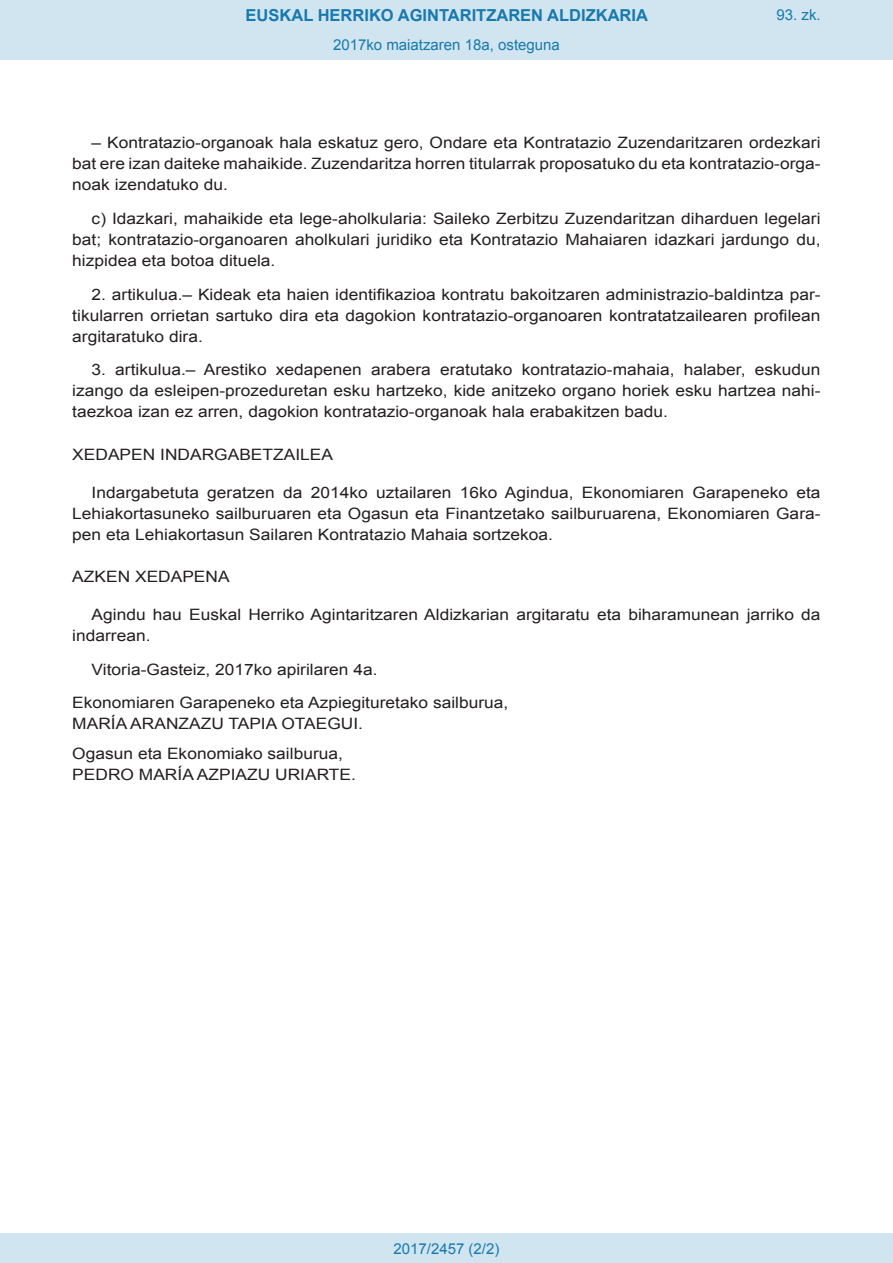
<style>
.page{position:relative;width:893px;height:1263px;background:#fff}
.page>*{position:absolute;margin:0;border:0;box-sizing:border-box;transform-origin:0 0}
.t1{font:700 16.5px "Arial";color:#1879ad}
.BOPVDetalle{font:15.6px/21px "Arial";color:#231f20;text-align:justify;scale:1.11 1}
.BOPVFirmaPuesto{font:15.6px "Arial";color:#231f20;scale:1.11 1}
.BOPVFirmaNombre{font:15.6px "Arial";color:#231f20;scale:1.11 1}
.BOPVDisposicion{font:15.6px "Arial";color:#231f20;scale:1.11 1}
.BOPVFirmaLugFec{font:15.6px "Arial";color:#231f20;scale:1.11 1}
.Paginacion_Centro{font:15px "Arial";color:#1879ad}
</style>
<div class="page">
<div style="left:0;top:0;width:893px;height:60px;background:#d0e5f0"></div>
<div style="left:0;top:1233px;width:893px;height:30px;background:#d0e5f0"></div>
<p class="t1" style="left:246px;top:4px;width:404px">EUSKAL HERRIKO AGINTARITZAREN ALDIZKARIA</p>
<p class="Paginacion_Centro" style="left:333px;top:35px;width:228px">2017ko maiatzaren 18a, osteguna</p>
<p class="Paginacion_Centro" style="left:776px;top:5px;width:46px">93. zk.</p>
<p class="BOPVDetalle" style="left:72px;top:132px;width:676px;text-indent:19px">– Kontratazio-organoak hala eskatuz gero, Ondare eta Kontratazio Zuzendaritzaren ordezkari bat ere izan daiteke mahaikide. Zuzendaritza horren titularrak proposatuko du eta kontratazio-orga&shy;noak izendatuko du.</p>
<p class="BOPVDetalle" style="left:72px;top:208px;width:676px;text-indent:19px">c) Idazkari, mahaikide eta lege-aholkularia: Saileko Zerbitzu Zuzendaritzan diharduen legelari bat; kontratazio-organoaren aholkulari juridiko eta Kontratazio Mahaiaren idazkari jardungo du, hizpidea eta botoa dituela.</p>
<p class="BOPVDetalle" style="left:72px;top:284px;width:676px;text-indent:19px">2. artikulua.– Kideak eta haien identifikazioa kontratu bakoitzaren administrazio-baldintza par&shy;tikularren orrietan sartuko dira eta dagokion kontratazio-organoaren kontratatzailearen profilean argitaratuko dira.</p>
<p class="BOPVDetalle" style="left:72px;top:360px;width:676px;text-indent:19px">3. artikulua.– Arestiko xedapenen arabera eratutako kontratazio-mahaia, halaber, eskudun izango da esleipen-prozeduretan esku hartzeko, kide anitzeko organo horiek esku hartzea nahi&shy;taezkoa izan ez arren, dagokion kontratazio-organoak hala erabakitzen badu.</p>
<p class="BOPVDisposicion" style="left:72px;top:444px;width:236px">XEDAPEN INDARGABETZAILEA</p>
<p class="BOPVDetalle" style="left:72px;top:482px;width:676px;text-indent:19px">Indargabetuta geratzen da 2014ko uztailaren 16ko Agindua, Ekonomiaren Garapeneko eta Lehiakortasuneko sailburuaren eta Ogasun eta Finantzetako sailburuarena, Ekonomiaren Gara&shy;pen eta Lehiakortasun Sailaren Kontratazio Mahaia sortzekoa.</p>
<p class="BOPVDisposicion" style="left:72px;top:566px;width:143px">AZKEN XEDAPENA</p>
<p class="BOPVDetalle" style="left:72px;top:604px;width:676px;text-indent:19px">Agindu hau Euskal Herriko Agintaritzaren Aldizkarian argitaratu eta biharamunean jarriko da indarrean.</p>
<p class="BOPVFirmaLugFec" style="left:92px;top:659px;width:259px">Vitoria-Gasteiz, 2017ko apirilaren 4a.</p>
<p class="BOPVFirmaPuesto" style="left:72px;top:693px;width:394px">Ekonomiaren Garapeneko eta Azpiegituretako sailburua,</p>
<p class="BOPVFirmaNombre" style="left:72px;top:714px;width:263px">MARÍA ARANZAZU TAPIA OTAEGUI.</p>
<p class="BOPVFirmaPuesto" style="left:72px;top:743px;width:245px">Ogasun eta Ekonomiako sailburua,</p>
<p class="BOPVFirmaNombre" style="left:72px;top:764px;width:257px">PEDRO MARÍA AZPIAZU URIARTE.</p>
<p class="Paginacion_Centro" style="left:393px;top:1238px;width:107px">2017/2457 (2/2)</p>
</div>
